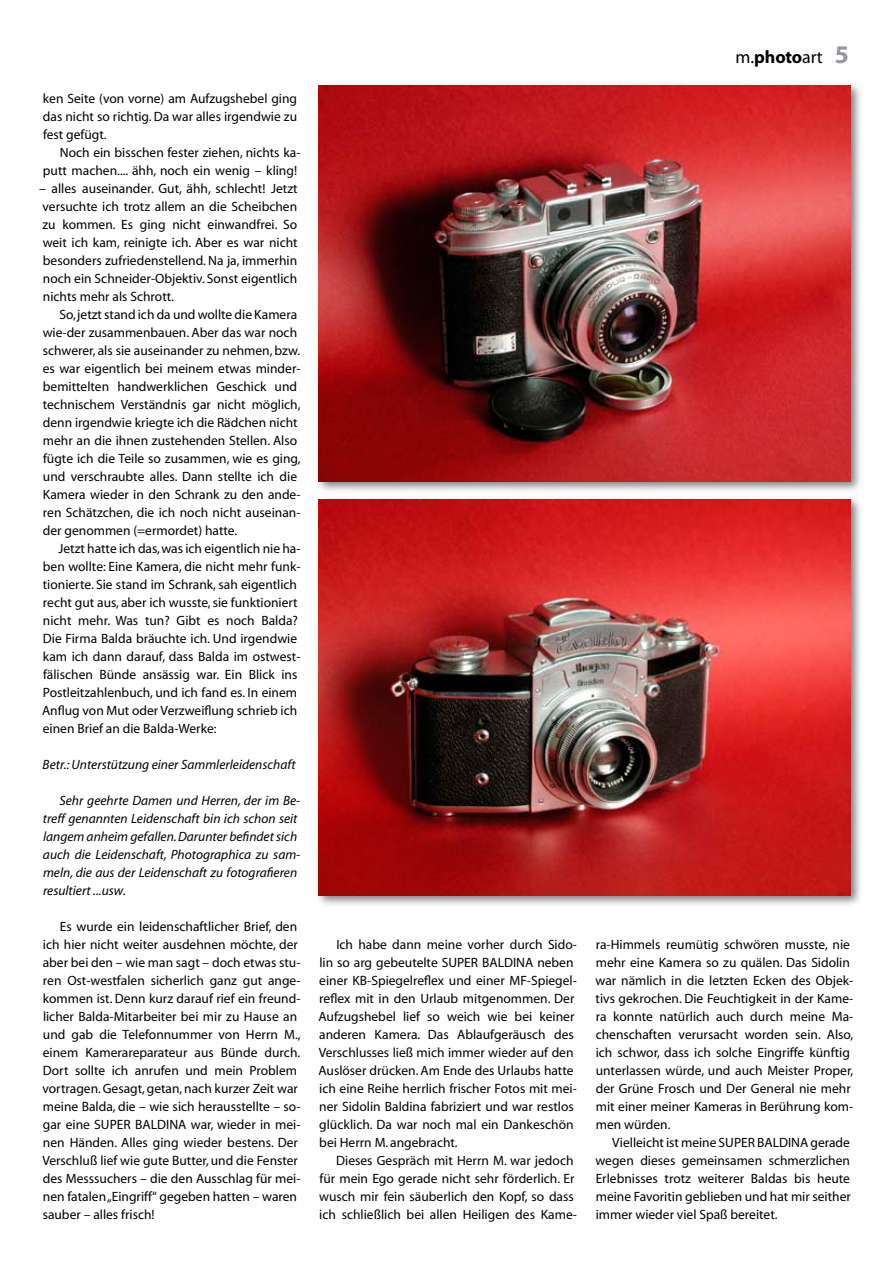
<style>
.page{position:relative;width:893px;height:1263px;background:#fff}
.page>*{position:absolute;margin:0;border:0;box-sizing:border-box;transform-origin:0 0}
.t1{font:18px "Myriad MM 400 600";color:#000}
.t2{font:13.5px/18px "Myriad";color:#000}
.t3{font:italic 13.5px/18px "Myriad";color:#000}
.s1{font-family:"Myriad MM 700 600"}
.s2{font-family:"Myriad MM 700 600";font-size:25.5px;color:#96969c}
</style>
<div class="page">
<div style="left:315px;top:81px;width:554px;height:419px;background:#000;opacity:.5"></div>
<img style="left:319px;top:85px;width:531px;height:396px">
<div style="left:315px;top:495px;width:554px;height:419px;background:#000;opacity:.5"></div>
<img style="left:319px;top:499px;width:531px;height:396px">
<p class="t2" style="left:43px;top:90px;width:256px;text-align:justify">ken Seite (von vorne) am Aufzugshebel ging das nicht so richtig. Da war alles irgendwie zu fest gefügt.</p>
<p class="t2" style="left:43px;top:144px;width:259px;text-align:right">Noch ein bisschen fester ziehen, nichts ka&shy;putt machen.... ähh, noch ein wenig – kling!</p>
<p class="t2" style="left:39px;top:180px;width:260px;text-align:justify">– alles auseinander. Gut, ähh, schlecht! Jetzt versuchte ich trotz allem an die Scheibchen zu kommen. Es ging nicht einwandfrei. So weit ich kam, reinigte ich. Aber es war nicht besonders zufriedenstellend. Na ja, immerhin noch ein Schneider-Objektiv. Sonst eigentlich nichts mehr als Schrott.</p>
<p class="t2" style="left:43px;top:306px;width:259px;text-indent:17px">So, jetzt stand ich da und wollte die Kamera wie-der zusammenbauen. Aber das war noch schwerer, als sie auseinander zu nehmen, bzw. es war eigentlich bei meinem etwas minder&shy;bemittelten handwerklichen Geschick und technischem Verständnis gar nicht möglich, denn irgendwie kriegte ich die Rädchen nicht mehr an die ihnen zustehenden Stellen. Also fügte ich die Teile so zusammen, wie es ging, und verschraubte alles. Dann stellte ich die Kamera wieder in den Schrank zu den ande&shy;ren Schätzchen, die ich noch nicht auseinan&shy;der genommen (=ermordet) hatte.</p>
<p class="t2" style="left:42px;top:540px;width:260px;text-indent:16px">Jetzt hatte ich das, was ich eigentlich nie ha&shy;ben wollte: Eine Kamera, die nicht mehr funk&shy;tionierte. Sie stand im Schrank, sah eigentlich recht gut aus, aber ich wusste, sie funktioniert nicht mehr. Was tun? Gibt es noch Balda?<br>Die Firma Balda bräuchte ich. Und irgendwie kam ich dann darauf, dass Balda im ostwest&shy;fälischen Bünde ansässig war. Ein Blick ins Postleitzahlenbuch, und ich fand es. In einem Anflug von Mut oder Verzweiflung schrieb ich einen Brief an die Balda-Werke:</p>
<p class="t3" style="left:43px;top:756px;width:254px">Betr.: Unterstützung einer Sammlerleidenschaft</p>
<p class="t3" style="left:43px;top:792px;width:259px;text-indent:17px">Sehr geehrte Damen und Herren, der im Be&shy;treff genannten Leidenschaft bin ich schon seit langem anheim gefallen. Darunter befindet sich auch die Leidenschaft, Photographica zu sam&shy;meln, die aus der Leidenschaft zu fotografieren resultiert ...usw.</p>
<p class="t2" style="left:42px;top:918px;width:260px;text-indent:17px">Es wurde ein leidenschaftlicher Brief, den ich hier nicht weiter ausdehnen möchte, der aber bei den – wie man sagt – doch etwas stu&shy;ren Ost-westfalen sicherlich ganz gut ange&shy;kommen ist. Denn kurz darauf rief ein freund&shy;licher Balda-Mitarbeiter bei mir zu Hause an und gab die Telefonnummer von Herrn M., einem Kamerareparateur aus Bünde durch.<br>Dort sollte ich anrufen und mein Problem vortragen. Gesagt, getan, nach kurzer Zeit war meine Balda, die – wie sich herausstellte – so&shy;gar eine SUPER BALDINA war, wieder in mei&shy;nen Händen. Alles ging wieder bestens. Der Verschluß lief wie gute Butter, und die Fenster des Messsuchers – die den Ausschlag für mei&shy;nen fatalen „Eingriff“ gegeben hatten – waren sauber – alles frisch!</p>
<p class="t2" style="left:318px;top:936px;width:260px;text-indent:18px">Ich habe dann meine vorher durch Sido&shy;lin so arg gebeutelte SUPER BALDINA neben einer KB-Spiegelreflex und einer MF-Spiegel&shy;reflex mit in den Urlaub mitgenommen. Der Aufzugshebel lief so weich wie bei keiner anderen Kamera. Das Ablaufgeräusch des Verschlusses ließ mich immer wieder auf den Auslöser drücken. Am Ende des Urlaubs hatte ich eine Reihe herrlich frischer Fotos mit mei&shy;ner Sidolin Baldina fabriziert und war restlos glücklich. Da war noch mal ein Dankeschön bei Herrn M. angebracht.</p>
<p class="t2" style="left:319px;top:1152px;width:259px;text-indent:17px">Dieses Gespräch mit Herrn M. war jedoch für mein Ego gerade nicht sehr förderlich. Er wusch mir fein säuberlich den Kopf, so dass ich schließlich bei allen Heiligen des Kame-</p>
<h1 class="t1" style="left:736px;top:48px;width:114px">m.<span class="s1">photo</span>art <span class="s2">5</span></h1>
<p class="t2" style="left:595px;top:936px;width:259px">ra-Himmels reumütig schwören musste, nie mehr eine Kamera so zu quälen. Das Sidolin war nämlich in die letzten Ecken des Objek&shy;tivs gekrochen. Die Feuchtigkeit in der Kame&shy;ra konnte natürlich auch durch meine Ma&shy;chenschaften verursacht worden sein. Also, ich schwor, dass ich solche Eingriffe künftig unterlassen würde, und auch Meister Proper, der Grüne Frosch und Der General nie mehr mit einer meiner Kameras in Berührung kom&shy;men würden.</p>
<p class="t2" style="left:595px;top:1134px;width:257px;text-align:justify;text-indent:17px">Vielleicht ist meine SUPER BALDINA gerade wegen dieses gemeinsamen schmerzlichen Erlebnisses trotz weiterer Baldas bis heute meine Favoritin geblieben und hat mir seither immer wieder viel Spaß bereitet.</p>
</div>
